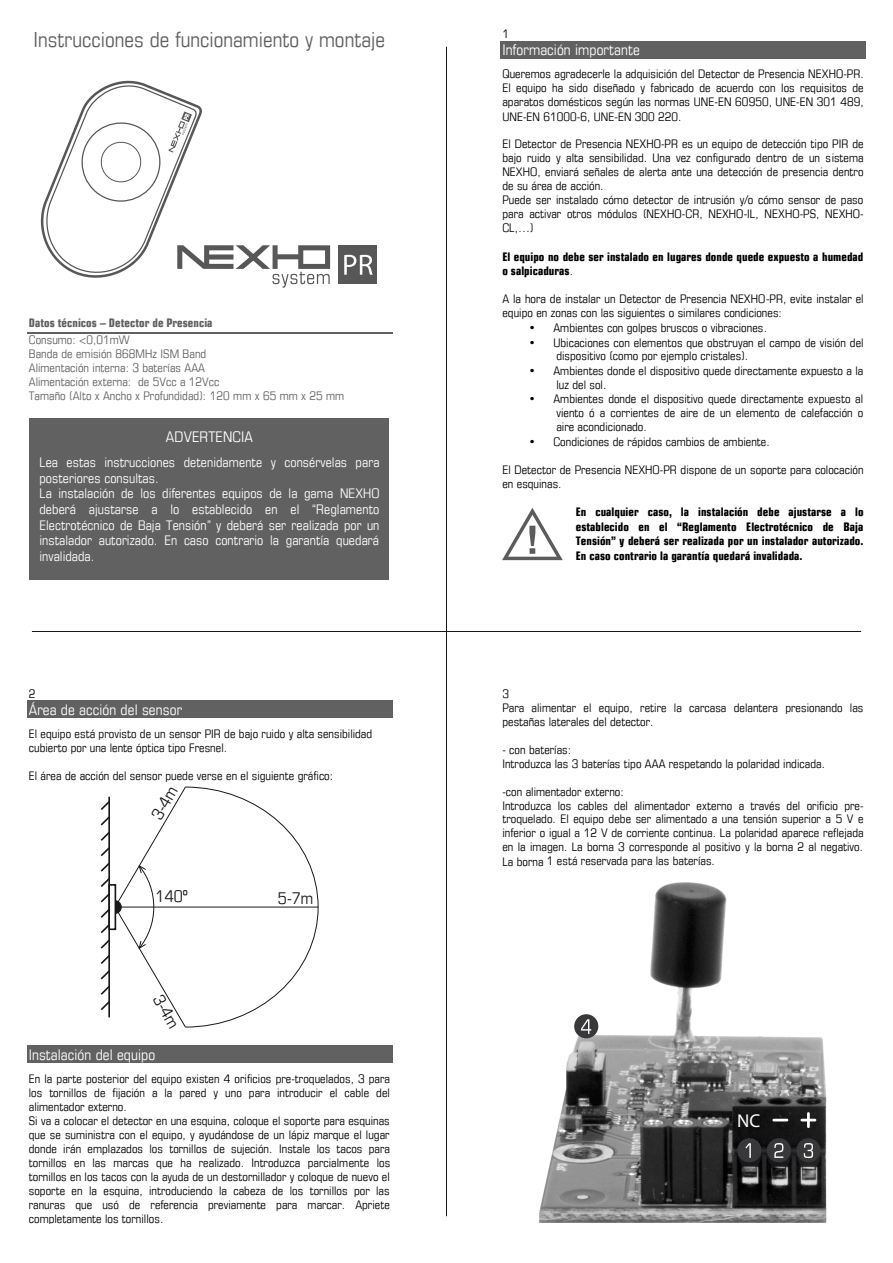
<style>
.page{position:relative;width:893px;height:1263px;background:#fff}
.page>*{position:absolute;margin:0;border:0;box-sizing:border-box;transform-origin:0 0}
.t1{font:condensed 20.85px "Eurostile LT";color:#616162}
.t2{font:18.6px "Myriad Pro";color:#fff}
.t3{font:condensed 16.35px "Eurostile LT";color:#1a171b}
.t4{font:condensed 14.7px "Eurostile LT";letter-spacing:.005em;color:#fff}
.t5{font:condensed 13.35px/15.8px "Eurostile LT";letter-spacing:.005em;color:#fff}
.t6{font:condensed 11.85px/14px "Eurostile LT";letter-spacing:.005em;color:#000}
.t7{font:700 condensed 11.85px/14.5px "Eurostile LT";letter-spacing:.005em;color:#000}
.t8{font:condensed 11.85px/14px "Eurostile LT";letter-spacing:.005em;color:#616162}
.t9{font:700 condensed 11.85px/17.2px "Eurostile LT";letter-spacing:.005em;color:#616162}
.s1{font-weight:400}
</style>
<div class="page">
<div style="left:29px;top:418px;width:360px;height:162px;background:#616162"></div>
<hr style="left:27px;top:332px;width:365px;height:1px;background:#616162">
<div style="left:500px;top:41px;width:366px;height:17px;background:#616162"></div>
<div style="left:27px;top:701px;width:365px;height:17px;background:#616162"></div>
<div style="left:27px;top:1045px;width:365px;height:18px;background:#616162"></div>
<svg style="left:40px;top:80px;width:290px;height:208px"></svg>
<div style="left:339px;top:245px;width:38px;height:39px;background:#585758"></div>
<svg style="left:344px;top:255px;width:29px;height:20px"></svg>
<svg style="left:100px;top:786px;width:219px;height:242px"></svg>
<img style="left:540px;top:882px;width:286px;height:340px">
<svg style="left:774px;top:1119px;width:13px;height:2px"></svg>
<svg style="left:802px;top:1119px;width:13px;height:2px"></svg>
<hr style="left:807px;top:1113px;width:3px;height:14px;background:#fff">
<div style="left:796px;top:1138px;width:24px;height:24px;background:#38373a;border-radius:50%"></div>
<svg style="left:804px;top:1143px;width:9px;height:15px"></svg>
<div style="left:767px;top:1138px;width:24px;height:24px;background:#38373a;border-radius:50%"></div>
<svg style="left:774px;top:1143px;width:9px;height:15px"></svg>
<div style="left:737px;top:1138px;width:24px;height:24px;background:#38373a;border-radius:50%"></div>
<svg style="left:745px;top:1143px;width:6px;height:15px"></svg>
<div style="left:574px;top:1014px;width:24px;height:24px;background:#38373a;border-radius:50%"></div>
<svg style="left:581px;top:1019px;width:10px;height:15px"></svg>
<svg style="left:502px;top:508px;width:61px;height:52px"></svg>
<hr style="left:32px;top:631px;width:829px;height:1px;background:#19161a">
<hr style="left:446px;top:47px;width:1px;height:1169px;background:#19161a">
<p class="t1" style="left:34px;top:27px;width:353px">Instrucciones de funcionamiento y montaje</p>
<p class="t9" style="left:29px;top:314px;width:185px">Datos técnicos – Detector de Presencia<br><span class="s1">Consumo: &lt;0,01mW</span></p>
<p class="t8" style="left:29px;top:347px;width:317px">Banda de emisión 868MHz ISM Band<br>Alimentación interna: 3 baterías AAA<br>Alimentación externa: de 5Vcc a 12Vcc<br>Tamaño (Alto x Ancho x Profundidad): 120 mm x 65 mm x 25 mm</p>
<p class="t4" style="left:166px;top:428px;width:89px">ADVERTENCIA</p>
<p class="t5" style="left:39px;top:454px;width:342px">Lea estas instrucciones detenidamente y consérvelas para posteriores consultas.<br>La instalación de los diferentes equipos de la gama NEXHO deberá ajustarse a lo establecido en el “Reglamento Electrotécnico de Baja Tensión” y deberá ser realizada por un instalador autorizado. En caso contrario la garantía quedará invalidada.</p>
<p class="t6" style="left:29px;top:686px;width:8px">2</p>
<p class="t4" style="left:29px;top:701px;width:155px">Área de acción del sensor</p>
<p class="t6" style="left:29px;top:727px;width:345px">El equipo está provisto de un sensor PIR de bajo ruido y alta sensibilidad cubierto por una lente óptica tipo Fresnel.</p>
<p class="t6" style="left:29px;top:769px;width:306px">El área de acción del sensor puede verse en el siguiente gráfico:</p>
<p class="t3" style="left:147px;top:813px;width:37px;rotate:-60deg">3-4m</p>
<p class="t3" style="left:156px;top:886px;width:34px">140º</p>
<p class="t3" style="left:278px;top:888px;width:37px">5-7m</p>
<p class="t3" style="left:166px;top:992px;width:37px;rotate:60deg">3-4m</p>
<p class="t4" style="left:29px;top:1045px;width:128px">Instalación del equipo</p>
<p class="t6" style="left:29px;top:1072px;width:363px">En la parte posterior del equipo existen 4 orificios pre-troquelados, 3 para los tornillos de fijación a la pared y uno para introducir el cable del alimentador externo.<br>Si va a colocar el detector en una esquina, coloque el soporte para esquinas que se suministra con el equipo, y ayudándose de un lápiz marque el lugar donde irán emplazados los tornillos de sujeción. Instale los tacos para tornillos en las marcas que ha realizado. Introduzca parcialmente los tornillos en los tacos con la ayuda de un destornillador y coloque de nuevo el soporte en la esquina, introduciendo la cabeza de los tornillos por las ranuras que usó de referencia previamente para marcar. Apriete completamente los tornillos.</p>
<p class="t6" style="left:502px;top:27px;width:8px">1</p>
<p class="t4" style="left:502px;top:41px;width:139px">Información importante</p>
<p class="t6" style="left:502px;top:67px;width:363px;text-align:justify">Queremos agradecerle la adquisición del Detector de Presencia NEXHO-PR.<br>El equipo ha sido diseñado y fabricado de acuerdo con los requisitos de aparatos domésticos según las normas UNE-EN 60950, UNE-EN 301 489, UNE-EN 61000-6, UNE-EN 300 220.</p>
<p class="t6" style="left:502px;top:137px;width:363px">El Detector de Presencia NEXHO-PR es un equipo de detección tipo PIR de bajo ruido y alta sensibilidad. Una vez configurado dentro de un sistema NEXHO, enviará señales de alerta ante una detección de presencia dentro de su área de acción.<br>Puede ser instalado cómo detector de intrusión y/o cómo sensor de paso para activar otros módulos (NEXHO-CR, NEXHO-IL, NEXHO-PS, NEXHO-CL,…)</p>
<p class="t7" style="left:502px;top:249px;width:362px">El equipo no debe ser instalado en lugares donde quede expuesto a humedad o salpicaduras<span class="s1">.</span></p>
<p class="t6" style="left:502px;top:292px;width:363px">A la hora de instalar un Detector de Presencia NEXHO-PR, evite instalar el equipo en zonas con las siguientes o similares condiciones:</p>
<p class="t6" style="left:529px;top:320px;width:239px">• Ambientes con golpes bruscos o vibraciones.</p>
<p class="t6" style="left:556px;top:335px;width:309px;text-indent:-27px">• Ubicaciones con elementos que obstruyan el campo de visión del dispositivo (como por ejemplo cristales).</p>
<p class="t6" style="left:556px;top:364px;width:308px;text-indent:-27px">• Ambientes donde el dispositivo quede directamente expuesto a la luz del sol.</p>
<p class="t6" style="left:556px;top:392px;width:309px;text-align:justify;text-indent:-27px">• Ambientes donde el dispositivo quede directamente expuesto al viento ó a corrientes de aire de un elemento de calefacción o aire acondicionado.</p>
<p class="t6" style="left:529px;top:434px;width:242px">• Condiciones de rápidos cambios de ambiente.</p>
<p class="t6" style="left:502px;top:462px;width:363px">El Detector de Presencia NEXHO-PR dispone de un soporte para colocación en esquinas.</p>
<p class="t7" style="left:576px;top:505px;width:289px;text-align:justify">En cualquier caso, la instalación debe ajustarse a lo establecido en el “Reglamento Electrotécnico de Baja Tensión” y deberá ser realizada por un instalador autorizado.<br>En caso contrario la garantía quedará invalidada.</p>
<p class="t6" style="left:502px;top:686px;width:363px">3<br>Para alimentar el equipo, retire la carcasa delantera presionando las pestañas laterales del detector.</p>
<p class="t6" style="left:502px;top:742px;width:324px">- con baterías:<br>Introduzca las 3 baterías tipo AAA respetando la polaridad indicada.</p>
<p class="t6" style="left:502px;top:784px;width:363px">-con alimentador externo:<br>Introduzca los cables del alimentador externo a través del orificio pre&shy;troquelado. El equipo debe ser alimentado a una tensión superior a 5 V e inferior o igual a 12 V de corriente continua. La polaridad aparece reflejada en la imagen. La borna 3 corresponde al positivo y la borna 2 al negativo.<br>La borna 1 está reservada para las baterías.</p>
<p class="t2" style="left:737px;top:1109px;width:25px">NC</p>
</div>
